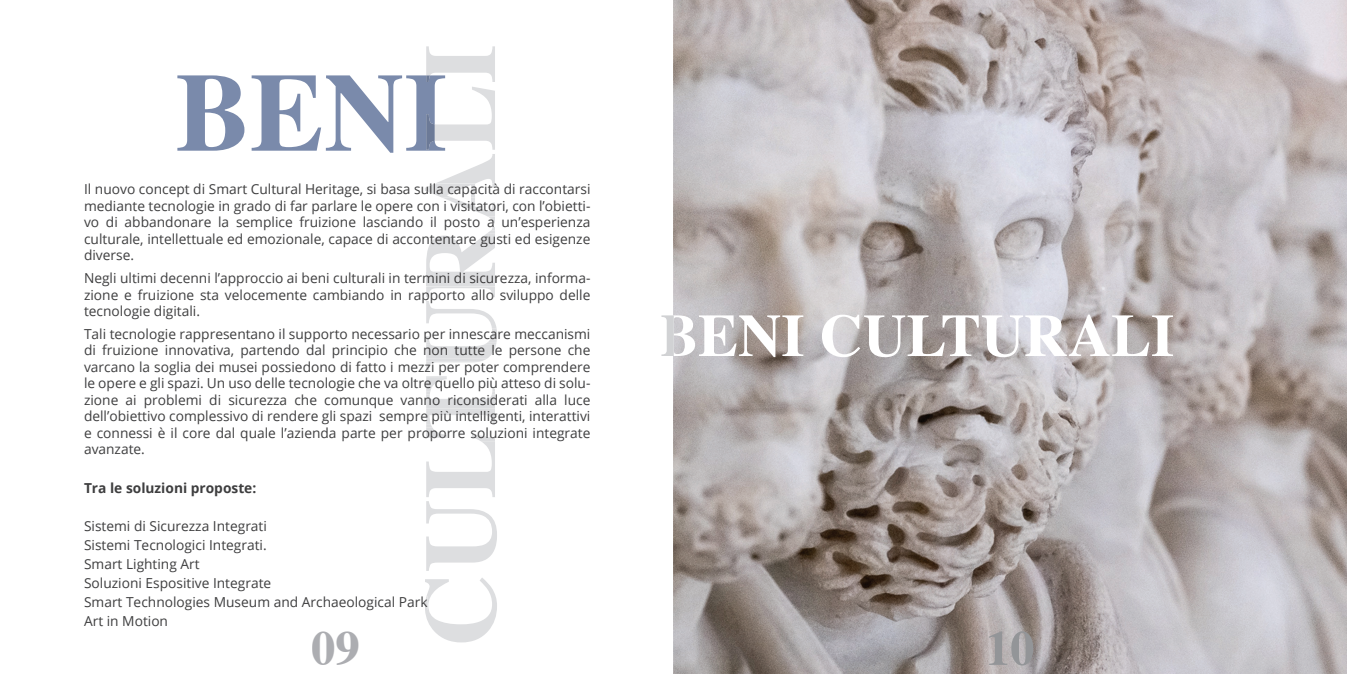
<style>
.page{position:relative;width:1347px;height:674px;background:#fff}
.page>*{position:absolute;margin:0;border:0;box-sizing:border-box;transform-origin:0 0}
.t1{font:700 48.75px "Times";color:#acadb1}
.t2{font:13.75px/16.5px "Open Sans";color:#3b3a3b}
.t3{font:13.75px/19px "Open Sans";color:#3e3e3f}
.t4{font:700 13.75px "Open Sans";color:#3e3e3f}
.s1{color:#3e3e3f}
</style>
<div class="page">
<img style="left:673px;top:0;width:673px;height:673px">
<svg style="left:177px;top:75px;width:67px;height:76px"></svg>
<svg style="left:425px;top:578px;width:72px;height:64px"></svg>
<svg style="left:426px;top:376px;width:71px;height:194px"></svg>
<svg style="left:252px;top:46px;width:245px;height:324px"></svg>
<img style="left:989px;top:631px;width:44px;height:34px">
<svg style="left:822px;top:314px;width:351px;height:43px"></svg>
<svg style="left:661px;top:315px;width:142px;height:42px"></svg>
<p class="t2" style="left:84px;top:180px;width:508px">Il nuovo concept di Smart Cultural Heritage, si basa sulla capacità di raccontarsi</p>
<p class="t2" style="left:84px;top:213px;width:508px">vo di abbandonare la semplice fruizione lasciando il posto a un’esperienza</p>
<p class="t2" style="left:84px;top:197px;width:508px">mediante tecnologie in grado di far parlare le opere con i visitatori, con l’obietti<span class="s1">-</span></p>
<p class="t2" style="left:84px;top:243px;width:508px;line-height:22.8px"><span class="s1">diverse.<br></span>Negli ultimi decenni l’approccio ai beni culturali in termini di sicurezza, informa<span class="s1">-</span></p>
<p class="t3" style="left:84px;top:301px;width:117px">tecnologie digitali.</p>
<p class="t2" style="left:84px;top:230px;width:508px">culturale, intellettuale ed emozionale, capace di accontentare gusti ed esigenze</p>
<p class="t2" style="left:84px;top:286px;width:508px">zione e fruizione sta velocemente cambiando in rapporto allo sviluppo delle</p>
<p class="t2" style="left:84px;top:325px;width:508px;text-align:justify">Tali tecnologie rappresentano il supporto necessario per innescare meccanismi di fruizione innovativa, partendo dal principio che non tutte le persone che varcano la soglia dei musei possiedono di fatto i mezzi per poter comprendere</p>
<p class="t2" style="left:84px;top:374px;width:508px">le opere e gli spazi. Un uso delle tecnologie che va oltre quello più atteso di solu<span class="s1">-</span></p>
<p class="t2" style="left:84px;top:391px;width:508px">zione ai problemi di sicurezza che comunque vanno riconsiderati alla luce dell’obiettivo complessivo di rendere gli spazi sempre più intelligenti, interattivi</p>
<p class="t2" style="left:84px;top:424px;width:508px">e connessi è il core dal quale l’azienda parte per proporre soluzioni integrate</p>
<p class="t3" style="left:84px;top:439px;width:62px">avanzate.</p>
<p class="t4" style="left:84px;top:477px;width:174px">Tra le soluzioni proposte:</p>
<p class="t3" style="left:84px;top:515px;width:345px">Sistemi di Sicurezza Integrati<br>Sistemi Tecnologici Integrati.<br>Smart Lighting Art<br>Soluzioni Espositive Integrate<br>Smart Technologies Museum and Archaeological Park<br>Art in Motion</p>
<h1 class="t1" style="left:311px;top:601px;width:50px">09</h1>
</div>
